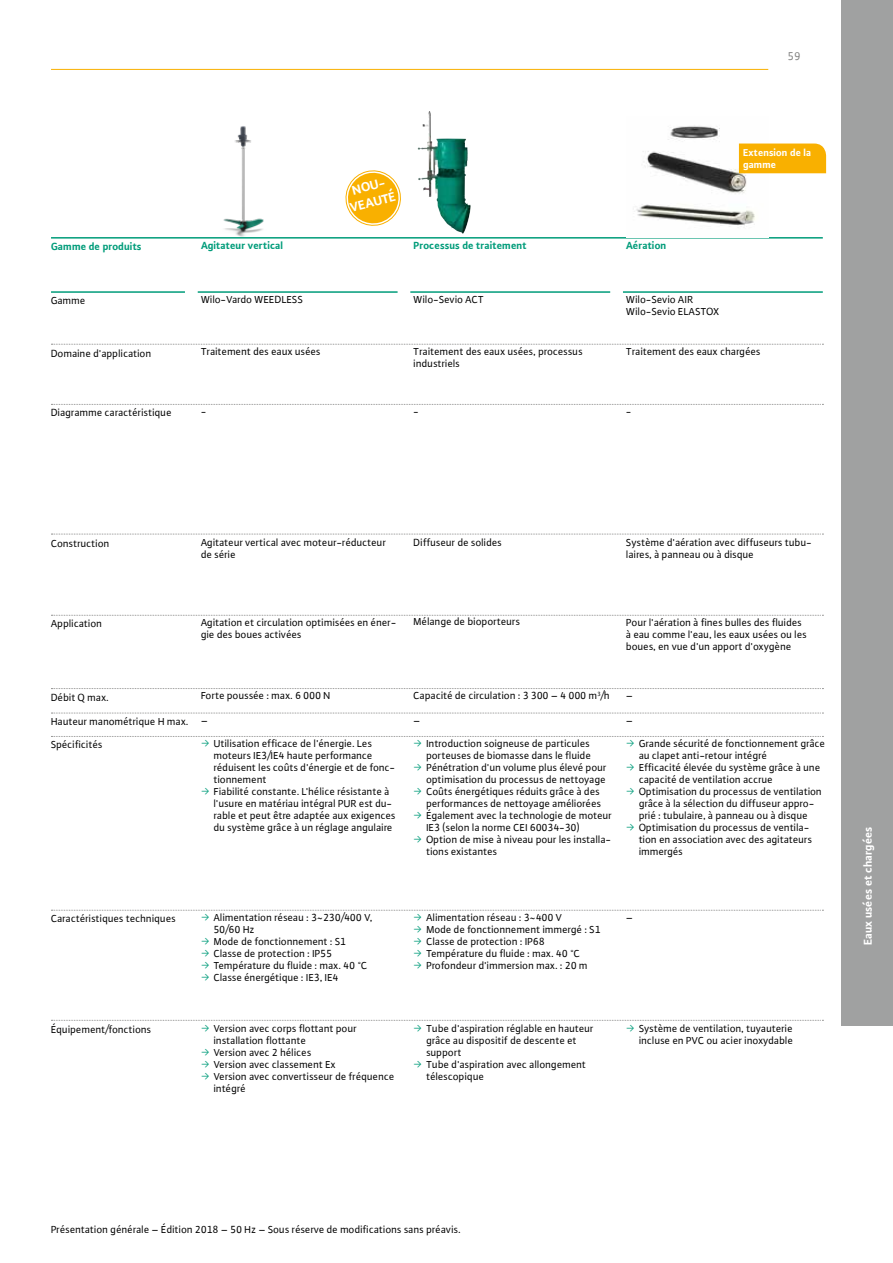
<style>
.page{position:relative;width:893px;height:1263px;background:#fff}
.page>*{position:absolute;margin:0;border:0;box-sizing:border-box;transform-origin:0 0}
.t1{font:700 13.5px/16.5px "WILO Plus Global";color:#fff;text-align:center}
.t2{font:700 12px "WILO Plus Global";color:#fff}
.t3{font:12px "WILO Plus Global";color:#878786}
.t4{font:10.8px/12px "WILO Plus Global";color:#000}
.t5{font:700 10.8px "WILO Plus Global";color:#009c7a}
.t6{font:700 10.5px/12px "WILO Plus Global";color:#fff}
.s1{font-family:"WILO Pict";font-size:11.7px;color:#009c7a}
</style>
<div class="page">
<div style="left:842px;top:0;width:51px;height:1026px;background:#a0a1a1"></div>
<hr style="left:51px;top:237px;width:772px;height:2px;background:#009c7a">
<hr style="left:51px;top:291px;width:134px;height:2px;background:#009c7a">
<hr style="left:198px;top:291px;width:200px;height:2px;background:#009c7a">
<hr style="left:410px;top:291px;width:200px;height:2px;background:#009c7a">
<hr style="left:623px;top:291px;width:200px;height:2px;background:#009c7a">
<svg style="left:51px;top:344px;width:772px;height:1px"></svg>
<svg style="left:51px;top:404px;width:772px;height:1px"></svg>
<svg style="left:51px;top:534px;width:772px;height:1px"></svg>
<svg style="left:51px;top:615px;width:772px;height:1px"></svg>
<svg style="left:51px;top:688px;width:772px;height:1px"></svg>
<svg style="left:51px;top:713px;width:772px;height:1px"></svg>
<svg style="left:51px;top:736px;width:772px;height:1px"></svg>
<svg style="left:51px;top:910px;width:772px;height:1px"></svg>
<svg style="left:51px;top:1020px;width:772px;height:1px"></svg>
<img style="left:418px;top:111px;width:16px;height:86px">
<img style="left:635px;top:125px;width:133px;height:102px">
<div style="left:739px;top:144px;width:87px;height:29px;background:#f9b000"></div>
<img style="left:223px;top:126px;width:41px;height:111px">
<svg style="left:345px;top:170px;width:56px;height:56px"></svg>
<hr style="left:51px;top:69px;width:717px;height:1px;background:#f9b000">
<p class="t3" style="left:788px;top:49px;width:14px">59</p>
<p class="t6" style="left:743px;top:146px;width:69px">Extension de la gamme</p>
<p class="t1" style="left:344px;top:184px;width:48px;rotate:-14deg">NOU-<br>VEAUTÉ</p>
<p class="t5" style="left:51px;top:240px;width:92px">Gamme de produits</p>
<p class="t5" style="left:201px;top:239px;width:84px">Agitateur vertical</p>
<p class="t5" style="left:414px;top:239px;width:115px">Processus de traitement</p>
<p class="t5" style="left:626px;top:239px;width:42px">Aération</p>
<p class="t4" style="left:51px;top:294px;width:36px">Gamme</p>
<p class="t4" style="left:51px;top:347px;width:102px">Domaine d'application</p>
<p class="t4" style="left:201px;top:293px;width:104px">Wilo-Vardo WEEDLESS</p>
<p class="t4" style="left:201px;top:346px;width:121px">Traitement des eaux usées</p>
<p class="t4" style="left:414px;top:293px;width:72px">Wilo-Sevio ACT</p>
<p class="t4" style="left:414px;top:346px;width:171px">Traitement des eaux usées, processus industriels</p>
<p class="t4" style="left:626px;top:293px;width:95px">Wilo-Sevio AIR<br>Wilo-Sevio ELASTOX</p>
<p class="t4" style="left:626px;top:346px;width:136px">Traitement des eaux chargées</p>
<p class="t4" style="left:51px;top:406px;width:122px">Diagramme caractéristique</p>
<p class="t4" style="left:201px;top:405px;width:7px">-</p>
<p class="t4" style="left:414px;top:405px;width:7px">-</p>
<p class="t4" style="left:626px;top:405px;width:7px">-</p>
<p class="t4" style="left:51px;top:537px;width:60px">Construction</p>
<p class="t4" style="left:201px;top:536px;width:187px">Agitateur vertical avec moteur-réducteur de série</p>
<p class="t4" style="left:414px;top:536px;width:90px">Diffuseur de solides</p>
<p class="t4" style="left:626px;top:536px;width:187px">Système d'aération avec diffuseurs tubu&shy;laires, à panneau ou à disque</p>
<p class="t4" style="left:51px;top:617px;width:53px">Application</p>
<p class="t4" style="left:201px;top:616px;width:197px">Agitation et circulation optimisées en éner&shy;gie des boues activées</p>
<p class="t4" style="left:414px;top:616px;width:108px">Mélange de bioporteurs</p>
<p class="t4" style="left:626px;top:616px;width:182px">Pour l'aération à fines bulles des fluides à eau comme l'eau, les eaux usées ou les boues, en vue d'un apport d'oxygène</p>
<p class="t4" style="left:51px;top:691px;width:59px">Débit Q max.</p>
<p class="t4" style="left:51px;top:715px;width:139px">Hauteur manométrique H max.</p>
<p class="t4" style="left:201px;top:690px;width:131px">Forte poussée : max. 6 000 N</p>
<p class="t4" style="left:201px;top:714px;width:9px">–</p>
<p class="t4" style="left:414px;top:690px;width:198px">Capacité de circulation : 3 300 – 4 000 m<sup>3</sup>/h</p>
<p class="t4" style="left:414px;top:714px;width:9px">–</p>
<p class="t4" style="left:626px;top:690px;width:9px">–</p>
<p class="t4" style="left:626px;top:714px;width:9px">–</p>
<p class="t4" style="left:51px;top:738px;width:53px">Spécificités</p>
<p class="t4" style="left:51px;top:912px;width:126px">Caractéristiques techniques</p>
<p class="t4" style="left:201px;top:737px;width:173px"><span class="s1">ƒ</span> Utilisation efficace de l'énergie. Les</p>
<p class="t4" style="left:214px;top:749px;width:160px">moteurs IE3/IE4 haute performance</p>
<p class="t4" style="left:214px;top:761px;width:183px">réduisent les coûts d'énergie et de fonc-</p>
<p class="t4" style="left:214px;top:773px;width:54px">tionnement</p>
<p class="t4" style="left:201px;top:785px;width:190px"><span class="s1">ƒ</span> Fiabilité constante. L'hélice résistante à</p>
<p class="t4" style="left:214px;top:797px;width:180px">l'usure en matériau intégral PUR est du-</p>
<p class="t4" style="left:214px;top:809px;width:183px">rable et peut être adaptée aux exigences</p>
<p class="t4" style="left:214px;top:821px;width:180px">du système grâce à un réglage angulaire</p>
<p class="t4" style="left:414px;top:737px;width:178px"><span class="s1">ƒ</span> Introduction soigneuse de particules</p>
<p class="t4" style="left:426px;top:749px;width:166px">porteuses de biomasse dans le fluide</p>
<p class="t4" style="left:414px;top:761px;width:195px"><span class="s1">ƒ</span> Pénétration d'un volume plus élevé pour</p>
<p class="t4" style="left:426px;top:773px;width:181px">optimisation du processus de nettoyage</p>
<p class="t4" style="left:414px;top:785px;width:188px"><span class="s1">ƒ</span> Coûts énergétiques réduits grâce à des</p>
<p class="t4" style="left:426px;top:797px;width:176px">performances de nettoyage améliorées</p>
<p class="t4" style="left:414px;top:809px;width:200px"><span class="s1">ƒ</span> Également avec la technologie de moteur</p>
<p class="t4" style="left:426px;top:821px;width:155px">IE3 (selon la norme CEI 60034-30)</p>
<p class="t4" style="left:414px;top:833px;width:199px"><span class="s1">ƒ</span> Option de mise à niveau pour les installa-</p>
<p class="t4" style="left:426px;top:845px;width:72px">tions existantes</p>
<p class="t4" style="left:626px;top:737px;width:201px"><span class="s1">ƒ</span> Grande sécurité de fonctionnement grâce</p>
<p class="t4" style="left:639px;top:749px;width:130px">au clapet anti-retour intégré</p>
<p class="t4" style="left:626px;top:761px;width:196px"><span class="s1">ƒ</span> Efficacité élevée du système grâce à une</p>
<p class="t4" style="left:639px;top:773px;width:136px">capacité de ventilation accrue</p>
<p class="t4" style="left:626px;top:785px;width:197px"><span class="s1">ƒ</span> Optimisation du processus de ventilation</p>
<p class="t4" style="left:639px;top:797px;width:177px">grâce à la sélection du diffuseur appro-</p>
<p class="t4" style="left:639px;top:809px;width:170px">prié : tubulaire, à panneau ou à disque</p>
<p class="t4" style="left:626px;top:821px;width:185px"><span class="s1">ƒ</span> Optimisation du processus de ventila-</p>
<p class="t4" style="left:639px;top:833px;width:175px">tion en association avec des agitateurs</p>
<p class="t4" style="left:639px;top:845px;width:46px">immergés</p>
<p class="t4" style="left:201px;top:911px;width:173px"><span class="s1">ƒ</span> Alimentation réseau : 3~230/400 V,</p>
<p class="t4" style="left:214px;top:923px;width:43px">50/60 Hz</p>
<p class="t4" style="left:201px;top:935px;width:147px"><span class="s1">ƒ</span> Mode de fonctionnement : S1</p>
<p class="t4" style="left:201px;top:947px;width:133px"><span class="s1">ƒ</span> Classe de protection : IP55</p>
<p class="t4" style="left:201px;top:959px;width:168px"><span class="s1">ƒ</span> Température du fluide : max. 40 °C</p>
<p class="t4" style="left:201px;top:971px;width:139px"><span class="s1">ƒ</span> Classe énergétique : IE3, IE4</p>
<p class="t4" style="left:414px;top:911px;width:189px"><span class="s1">ƒ</span> Alimentation réseau : 3~400 V<br><span class="s1">ƒ</span> Mode de fonctionnement immergé : S1 <span class="s1">ƒ</span> Classe de protection : IP68<br><span class="s1">ƒ</span> Température du fluide : max. 40 °C<br><span class="s1">ƒ</span> Profondeur d'immersion max. : 20 m</p>
<p class="t4" style="left:626px;top:911px;width:9px">–</p>
<p class="t2" style="left:860px;top:945px;width:120px;rotate:-90deg">Eaux usées et chargées</p>
<p class="t4" style="left:51px;top:1023px;width:102px">Équipement/fonctions</p>
<p class="t4" style="left:201px;top:1022px;width:157px"><span class="s1">ƒ</span> Version avec corps flottant pour</p>
<p class="t4" style="left:214px;top:1034px;width:94px">installation flottante</p>
<p class="t4" style="left:201px;top:1046px;width:112px"><span class="s1">ƒ</span> Version avec 2 hélices</p>
<p class="t4" style="left:201px;top:1058px;width:137px"><span class="s1">ƒ</span> Version avec classement Ex</p>
<p class="t4" style="left:201px;top:1070px;width:195px"><span class="s1">ƒ</span> Version avec convertisseur de fréquence</p>
<p class="t4" style="left:214px;top:1082px;width:34px">intégré</p>
<p class="t4" style="left:414px;top:1022px;width:182px"><span class="s1">ƒ</span> Tube d'aspiration réglable en hauteur</p>
<p class="t4" style="left:426px;top:1034px;width:152px">grâce au dispositif de descente et</p>
<p class="t4" style="left:426px;top:1046px;width:37px">support</p>
<p class="t4" style="left:414px;top:1058px;width:174px"><span class="s1">ƒ</span> Tube d'aspiration avec allongement</p>
<p class="t4" style="left:426px;top:1070px;width:59px">télescopique</p>
<p class="t4" style="left:626px;top:1022px;width:168px;text-align:right"><span class="s1">ƒ</span> Système de ventilation, tuyauterie incluse en PVC ou acier inoxydable</p>
<p class="t4" style="left:51px;top:1224px;width:411px">Présentation générale – Édition 2018 – 50 Hz – Sous réserve de modifications sans préavis.</p>
</div>
